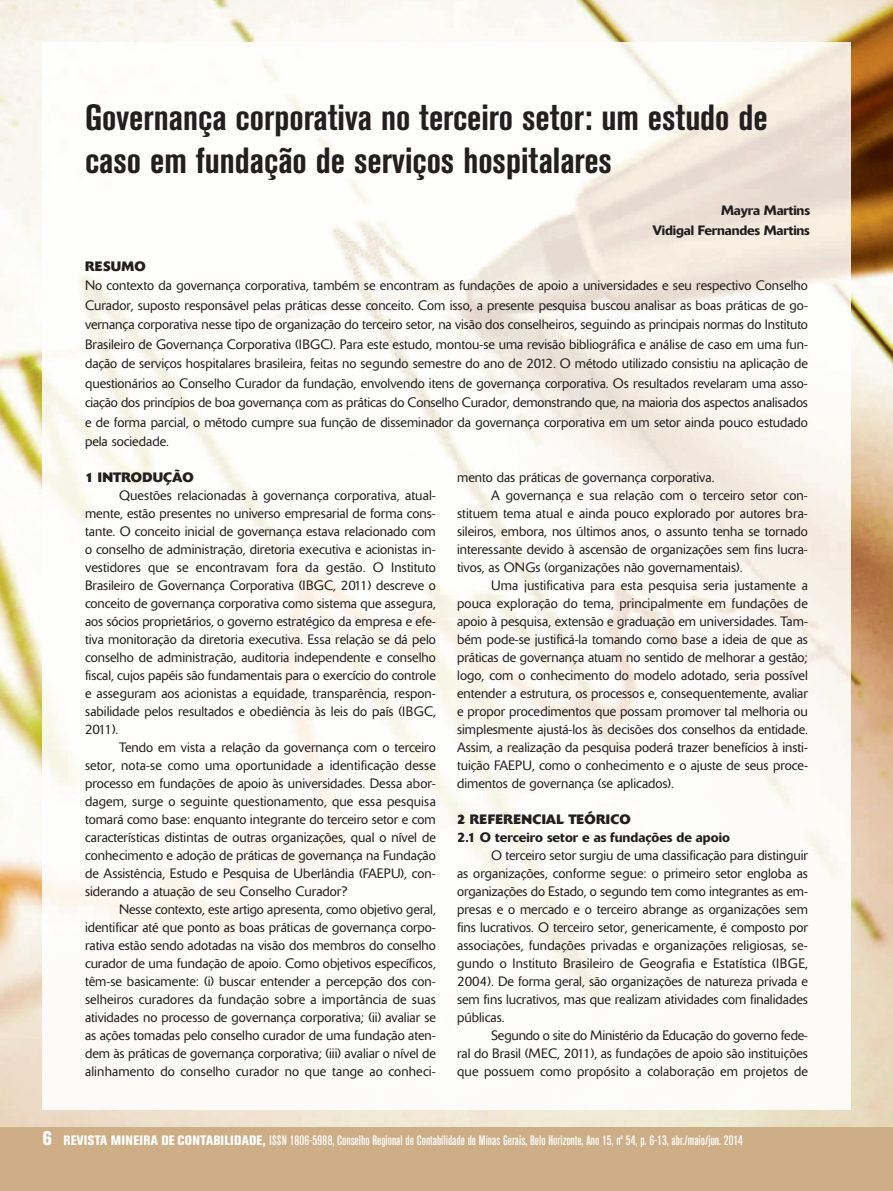
<style>
.page{position:relative;width:893px;height:1191px;background:#fff}
.page>*{position:absolute;margin:0;border:0;box-sizing:border-box;transform-origin:0 0}
.t1{font:700 condensed 36px/43.2px "Akzidenz Grotesk BE";color:#231f20}
.t2{font:300 13.5px/18px "Delta";color:#231f20;text-align:justify}
.t3{font:500 condensed 13.5px "Akzidenz Grotesk BE";color:#fff}
.t4{font:500 13.5px/19.5px "Delta";letter-spacing:-.01em;color:#231f20;text-align:right}
.t5{font:700 13.5px "Delta";letter-spacing:.01em;color:#231f20}
.s1{font-weight:800;font-size:19.5px}
.s2{font-weight:800}
</style>
<div class="page">
<img style="left:0;top:0;width:893px;height:1127px">
<img style="left:43px;top:43px;width:807px;height:1066px">
<div style="left:0;top:1127px;width:893px;height:64px;background:#ceae87"></div>
<h1 class="t1" style="left:85px;top:99px;width:684px">Governança corporativa no terceiro setor: um estudo de caso em fundação de serviços hospitalares</h1>
<p class="t4" style="left:652px;top:202px;width:159px">Mayra Martins<br>Vidigal Fernandes Martins</p>
<p class="t5" style="left:85px;top:261px;width:62px">RESUMO</p>
<p class="t2" style="left:85px;top:277px;width:724px;line-height:19.5px">No contexto da governança corporativa, também se encontram as fundações de apoio a universidades e seu respectivo Conselho Curador, suposto responsável pelas práticas desse conceito. Com isso, a presente pesquisa buscou analisar as boas práticas de go&shy;vernança corporativa nesse tipo de organização do terceiro setor, na visão dos conselheiros, seguindo as principais normas do Instituto Brasileiro de Governança Corporativa (IBGC). Para este estudo, montou-se uma revisão bibliográfica e análise de caso em uma fun&shy;dação de serviços hospitalares brasileira, feitas no segundo semestre do ano de 2012. O método utilizado consistiu na aplicação de questionários ao Conselho Curador da fundação, envolvendo itens de governança corporativa. Os resultados revelaram uma asso&shy;ciação dos princípios de boa governança com as práticas do Conselho Curador, demonstrando que, na maioria dos aspectos analisados e de forma parcial, o método cumpre sua função de disseminador da governança corporativa em um setor ainda pouco estudado pela sociedade.</p>
<p class="t5" style="left:85px;top:472px;width:110px">1 INTRODUÇÃO</p>
<p class="t2" style="left:85px;top:487px;width:352px;text-indent:34px">Questões relacionadas à governança corporativa, atual&shy;mente, estão presentes no universo empresarial de forma cons&shy;tante. O conceito inicial de governança estava relacionado com o conselho de administração, diretoria executiva e acionistas in&shy;vestidores que se encontravam fora da gestão. O Instituto Brasileiro de Governança Corporativa (IBGC, 2011) descreve o conceito de governança corporativa como sistema que assegura, aos sócios proprietários, o governo estratégico da empresa e efe&shy;tiva monitoração da diretoria executiva. Essa relação se dá pelo conselho de administração, auditoria independente e conselho fiscal, cujos papéis são fundamentais para o exercício do controle e asseguram aos acionistas a equidade, transparência, respon&shy;sabilidade pelos resultados e obediência às leis do país (IBGC, 2011).</p>
<p class="t2" style="left:85px;top:739px;width:352px;text-indent:34px">Tendo em vista a relação da governança com o terceiro setor, nota-se como uma oportunidade a identificação desse processo em fundações de apoio às universidades. Dessa abor&shy;dagem, surge o seguinte questionamento, que essa pesquisa tomará como base: enquanto integrante do terceiro setor e com características distintas de outras organizações, qual o nível de conhecimento e adoção de práticas de governança na Fundação de Assistência, Estudo e Pesquisa de Uberlândia (FAEPU), con&shy;siderando a atuação de seu Conselho Curador?</p>
<p class="t2" style="left:85px;top:901px;width:352px;text-indent:34px">Nesse contexto, este artigo apresenta, como objetivo geral, identificar até que ponto as boas práticas de governança corpo&shy;rativa estão sendo adotadas na visão dos membros do conselho curador de uma fundação de apoio. Como objetivos específicos, têm-se basicamente: (i) buscar entender a percepção dos con&shy;selheiros curadores da fundação sobre a importância de suas atividades no processo de governança corporativa; (ii) avaliar se as ações tomadas pelo conselho curador de uma fundação aten&shy;dem às práticas de governança corporativa; (iii) avaliar o nível de alinhamento do conselho curador no que tange ao conheci-</p>
<p class="t2" style="left:457px;top:469px;width:259px">mento das práticas de governança corporativa.</p>
<p class="t2" style="left:491px;top:487px;width:318px">A governança e sua relação com o terceiro setor con-</p>
<p class="t2" style="left:457px;top:505px;width:352px">stituem tema atual e ainda pouco explorado por autores bra-</p>
<p class="t2" style="left:457px;top:523px;width:352px">sileiros, embora, nos últimos anos, o assunto tenha se tornado</p>
<p class="t2" style="left:457px;top:541px;width:352px">interessante devido à ascensão de organizações sem fins lucra-</p>
<p class="t2" style="left:457px;top:559px;width:287px">tivos, as ONGs (organizações não governamentais).</p>
<p class="t2" style="left:491px;top:577px;width:318px">Uma justificativa para esta pesquisa seria justamente a</p>
<p class="t2" style="left:457px;top:595px;width:352px">pouca exploração do tema, principalmente em fundações de</p>
<p class="t2" style="left:457px;top:613px;width:352px">apoio à pesquisa, extensão e graduação em universidades. Tam-</p>
<p class="t2" style="left:457px;top:631px;width:352px">bém pode-se justificá-la tomando como base a ideia de que as</p>
<p class="t2" style="left:457px;top:649px;width:352px">práticas de governança atuam no sentido de melhorar a gestão;</p>
<p class="t2" style="left:457px;top:667px;width:352px">logo, com o conhecimento do modelo adotado, seria possível</p>
<p class="t2" style="left:457px;top:685px;width:352px">entender a estrutura, os processos e, consequentemente, avaliar</p>
<p class="t2" style="left:457px;top:703px;width:352px">e propor procedimentos que possam promover tal melhoria ou</p>
<p class="t2" style="left:457px;top:721px;width:352px">simplesmente ajustá-los às decisões dos conselhos da entidade.</p>
<p class="t2" style="left:457px;top:739px;width:352px">Assim, a realização da pesquisa poderá trazer benefícios à insti-</p>
<p class="t2" style="left:457px;top:757px;width:352px">tuição FAEPU, como o conhecimento e o ajuste de seus proce-</p>
<p class="t2" style="left:457px;top:775px;width:218px">dimentos de governança (se aplicados).</p>
<p class="t5" style="left:457px;top:814px;width:175px">2 REFERENCIAL TEÓRICO</p>
<p class="t4" style="left:457px;top:828px;width:274px">2.1 O terceiro setor e as fundações de apoio</p>
<p class="t2" style="left:457px;top:847px;width:352px;text-indent:34px">O terceiro setor surgiu de uma classificação para distinguir as organizações, conforme segue: o primeiro setor engloba as organizações do Estado, o segundo tem como integrantes as em&shy;presas e o mercado e o terceiro abrange as organizações sem fins lucrativos. O terceiro setor, genericamente, é composto por associações, fundações privadas e organizações religiosas, se&shy;gundo o Instituto Brasileiro de Geografia e Estatística (IBGE, 2004). De forma geral, são organizações de natureza privada e sem fins lucrativos, mas que realizam atividades com finalidades públicas.</p>
<p class="t2" style="left:457px;top:1027px;width:352px;text-indent:34px">Segundo o site do Ministério da Educação do governo fede&shy;ral do Brasil (MEC, 2011), as fundações de apoio são instituições que possuem como propósito a colaboração em projetos de</p>
<p class="t3" style="left:43px;top:1135px;width:702px"><span class="s1">6</span> <span class="s2">REVISTA MINEIRA DE CONTABILIDADE,</span> ISSN 1806-5988, Conselho Regional de Contabilidade de Minas Gerais, Belo Horizonte, Ano 15, nº 54, p. 6-13, abr./maio/jun. 2014</p>
</div>
